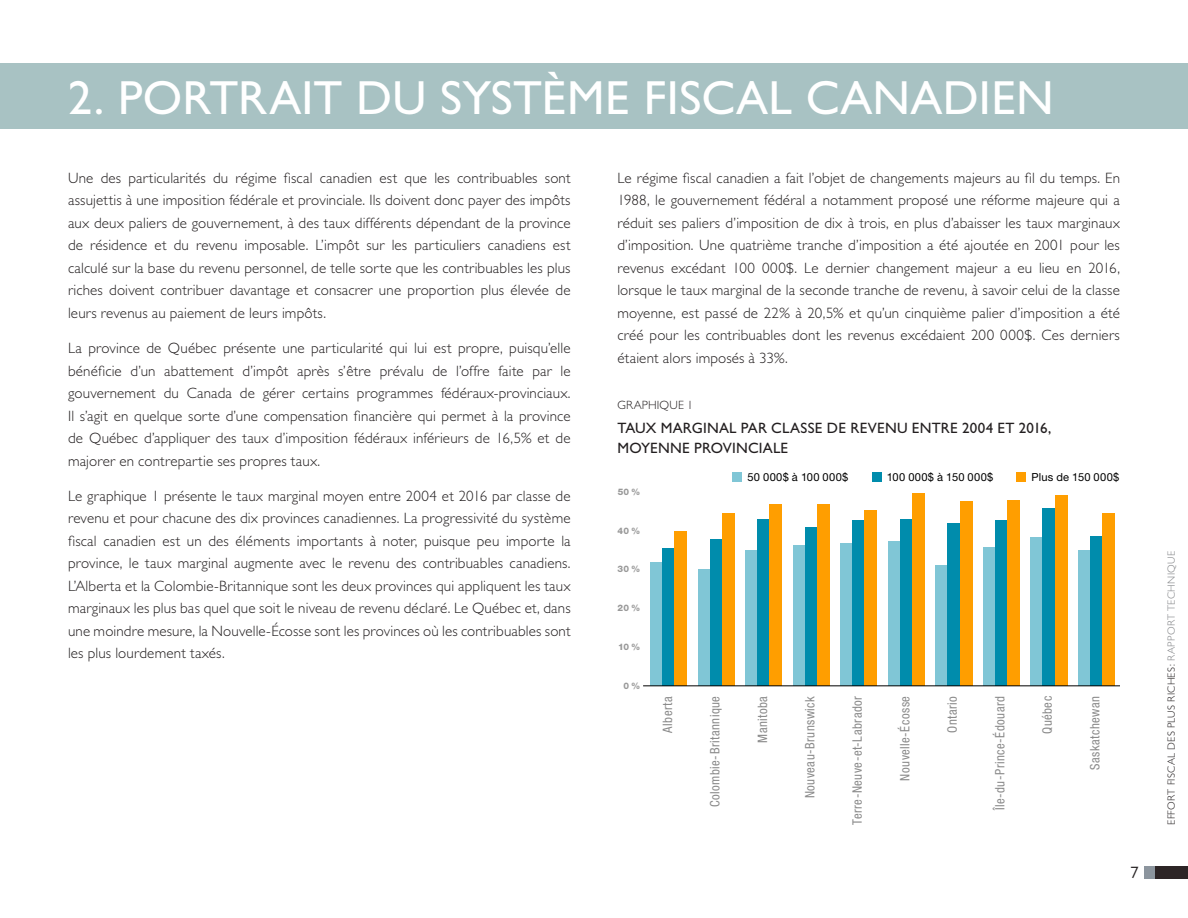
<style>
.page{position:relative;width:1188px;height:918px;background:#fff}
.page>*{position:absolute;margin:0;border:0;box-sizing:border-box;transform-origin:0 0}
.S_E_C_T_I_O_N{font:500 48px "Gill Sans MT Pro";letter-spacing:.005em;color:#fff}
.t1{font:16.5px "Gill Sans MT Pro";color:#231f20}
.Texte_régulier{font:300 15px/22.5px "Gill Sans Std";letter-spacing:.01em;color:#231f20;text-align:justify}
.Figure_TITRE{font:500 15px/19.5px "Gill Sans MT Pro";letter-spacing:.015em;color:#231f20}
.t2{font:condensed 13.05px "Helvetica Neue LT Std";letter-spacing:.035em;color:#8a8a8a}
.Figure_X{font:300 12px "Gill Sans MT Pro";letter-spacing:.015em;color:#231f20}
.t3{font:11.1px "Helvetica Neue LT Std";letter-spacing:.035em;color:#000}
.t4{font:11.1px "Helvetica Neue LT Std";letter-spacing:.015em;color:#000}
.t5{font:300 10.5px "Gill Sans Std";letter-spacing:.035em;color:#231f20}
.t6{font:800 9px "Helvetica Neue LT Std";letter-spacing:.025em;color:#999}
.s1{color:#808285}
</style>
<div class="page">
<div style="left:1145px;top:866px;width:43px;height:12px;background:#2d2526"></div>
<div style="left:1145px;top:866px;width:10px;height:12px;background:#8c959e"></div>
<div style="left:0;top:64px;width:1188px;height:65px;background:#a8c2c3"></div>
<div style="left:650px;top:562px;width:13px;height:124px;background:#80c6d6"></div>
<div style="left:698px;top:569px;width:12px;height:117px;background:#80c6d6"></div>
<div style="left:746px;top:550px;width:12px;height:136px;background:#80c6d6"></div>
<div style="left:793px;top:546px;width:12px;height:140px;background:#80c6d6"></div>
<div style="left:841px;top:543px;width:12px;height:143px;background:#80c6d6"></div>
<div style="left:888px;top:542px;width:12px;height:144px;background:#80c6d6"></div>
<div style="left:936px;top:565px;width:12px;height:121px;background:#80c6d6"></div>
<div style="left:983px;top:548px;width:12px;height:138px;background:#80c6d6"></div>
<div style="left:1031px;top:537px;width:12px;height:149px;background:#80c6d6"></div>
<div style="left:1078px;top:550px;width:12px;height:136px;background:#80c6d6"></div>
<div style="left:663px;top:548px;width:12px;height:138px;background:#008cac"></div>
<div style="left:710px;top:539px;width:12px;height:147px;background:#008cac"></div>
<div style="left:758px;top:519px;width:12px;height:167px;background:#008cac"></div>
<div style="left:805px;top:527px;width:12px;height:159px;background:#008cac"></div>
<div style="left:853px;top:520px;width:12px;height:166px;background:#008cac"></div>
<div style="left:900px;top:520px;width:12px;height:166px;background:#008cac"></div>
<div style="left:948px;top:523px;width:12px;height:163px;background:#008cac"></div>
<div style="left:995px;top:520px;width:12px;height:166px;background:#008cac"></div>
<div style="left:1043px;top:509px;width:12px;height:177px;background:#008cac"></div>
<div style="left:1090px;top:537px;width:13px;height:149px;background:#008cac"></div>
<div style="left:675px;top:532px;width:12px;height:154px;background:#ff9e00"></div>
<div style="left:722px;top:514px;width:12px;height:172px;background:#ff9e00"></div>
<div style="left:770px;top:504px;width:12px;height:182px;background:#ff9e00"></div>
<div style="left:817px;top:505px;width:12px;height:181px;background:#ff9e00"></div>
<div style="left:865px;top:510px;width:12px;height:176px;background:#ff9e00"></div>
<div style="left:912px;top:493px;width:13px;height:193px;background:#ff9e00"></div>
<div style="left:960px;top:501px;width:12px;height:185px;background:#ff9e00"></div>
<div style="left:1007px;top:501px;width:13px;height:185px;background:#ff9e00"></div>
<div style="left:1055px;top:495px;width:12px;height:191px;background:#ff9e00"></div>
<div style="left:1103px;top:514px;width:12px;height:172px;background:#ff9e00"></div>
<hr style="left:643px;top:685px;width:476px;height:1px;background:#000">
<div style="left:732px;top:472px;width:10px;height:10px;background:#80c6d6"></div>
<div style="left:872px;top:472px;width:10px;height:10px;background:#008cac"></div>
<div style="left:1016px;top:472px;width:10px;height:10px;background:#ff9e00"></div>
<p class="S_E_C_T_I_O_N" style="left:68px;top:69px;width:987px">2. PORTRAIT DU SYSTÈME FISCAL CANADIEN</p>
<p class="Texte_régulier" style="left:68px;top:167px;width:504px">Une des particularités du régime fiscal canadien est que les contribuables sont assujettis à une imposition fédérale et provinciale. Ils doivent donc payer des impôts aux deux paliers de gouvernement, à des taux différents dépendant de la province de résidence et du revenu imposable. L’impôt sur les particuliers canadiens est calculé sur la base du revenu personnel, de telle sorte que les contribuables les plus riches doivent contribuer davantage et consacrer une proportion plus élevée de leurs revenus au paiement de leurs impôts.</p>
<p class="Texte_régulier" style="left:68px;top:337px;width:504px">La province de Québec présente une particularité qui lui est propre, puisqu’elle bénéficie d’un abattement d’impôt après s’être prévalu de l’offre faite par le gouvernement du Canada de gérer certains programmes fédéraux-provinciaux.<br>Il s’agit en quelque sorte d’une compensation financière qui permet à la province de Québec d’appliquer des taux d’imposition fédéraux inférieurs de 16,5% et de majorer en contrepartie ses propres taux.</p>
<p class="Texte_régulier" style="left:68px;top:485px;width:504px">Le graphique 1 présente le taux marginal moyen entre 2004 et 2016 par classe de revenu et pour chacune des dix provinces canadiennes. La progressivité du système fiscal canadien est un des éléments importants à noter, puisque peu importe la province, le taux marginal augmente avec le revenu des contribuables canadiens.<br>L’Alberta et la Colombie-Britannique sont les deux provinces qui appliquent les taux marginaux les plus bas quel que soit le niveau de revenu déclaré. Le Québec et, dans une moindre mesure, la Nouvelle-Écosse sont les provinces où les contribuables sont les plus lourdement taxés.</p>
<p class="Texte_régulier" style="left:617px;top:167px;width:504px">Le régime fiscal canadien a fait l’objet de changements majeurs au fil du temps. En 1988, le gouvernement fédéral a notamment proposé une réforme majeure qui a réduit ses paliers d’imposition de dix à trois, en plus d’abaisser les taux marginaux d’imposition. Une quatrième tranche d’imposition a été ajoutée en 2001 pour les revenus excédant 100 000$. Le dernier changement majeur a eu lieu en 2016, lorsque le taux marginal de la seconde tranche de revenu, à savoir celui de la classe moyenne, est passé de 22% à 20,5% et qu’un cinquième palier d’imposition a été créé pour les contribuables dont les revenus excédaient 200 000$. Ces derniers étaient alors imposés à 33%.</p>
<p class="Figure_X" style="left:617px;top:398px;width:77px">GRAPHIQUE 1</p>
<p class="Figure_TITRE" style="left:617px;top:418px;width:436px">TAUX MARGINAL PAR CLASSE DE REVENU ENTRE 2004 ET 2016,<br>MOYENNE PROVINCIALE</p>
<p class="t6" style="left:618px;top:486px;width:24px">50 %</p>
<p class="t6" style="left:618px;top:525px;width:24px">40 %</p>
<p class="t6" style="left:618px;top:564px;width:24px">30 %</p>
<p class="t6" style="left:618px;top:603px;width:24px">20 %</p>
<p class="t6" style="left:618px;top:642px;width:24px">10 %</p>
<p class="t6" style="left:624px;top:680px;width:18px">0 %</p>
<p class="t3" style="left:748px;top:471px;width:102px">50 000$ à 100 000$</p>
<p class="t3" style="left:887px;top:471px;width:108px">100 000$ à 150 000$</p>
<p class="t4" style="left:1032px;top:471px;width:89px">Plus de 150 000$</p>
<p class="t2" style="left:660px;top:733px;width:38px;rotate:-90deg">Alberta</p>
<p class="t2" style="left:707px;top:807px;width:113px;rotate:-90deg">Colombie-Britannique</p>
<p class="t2" style="left:755px;top:743px;width:48px;rotate:-90deg">Manitoba</p>
<p class="t2" style="left:802px;top:798px;width:104px;rotate:-90deg">Nouveau-Brunswick</p>
<p class="t2" style="left:850px;top:825px;width:130px;rotate:-90deg">Terre-Neuve-et-Labrador</p>
<p class="t2" style="left:897px;top:781px;width:86px;rotate:-90deg">Nouvelle-Écosse</p>
<p class="t2" style="left:945px;top:733px;width:39px;rotate:-90deg">Ontario</p>
<p class="t2" style="left:992px;top:810px;width:116px;rotate:-90deg">Île-du-Prince-Édouard</p>
<p class="t2" style="left:1040px;top:734px;width:39px;rotate:-90deg">Québec</p>
<p class="t2" style="left:1087px;top:770px;width:75px;rotate:-90deg">Saskatchewan</p>
<p class="t1" style="left:1130px;top:863px;width:10px">7</p>
<p class="t5" style="left:1166px;top:825px;width:276px;rotate:-90deg">EFFORT FISCAL DES PLUS RICHES: <span class="s1">RAPPORT TECHNIQUE</span></p>
</div>
